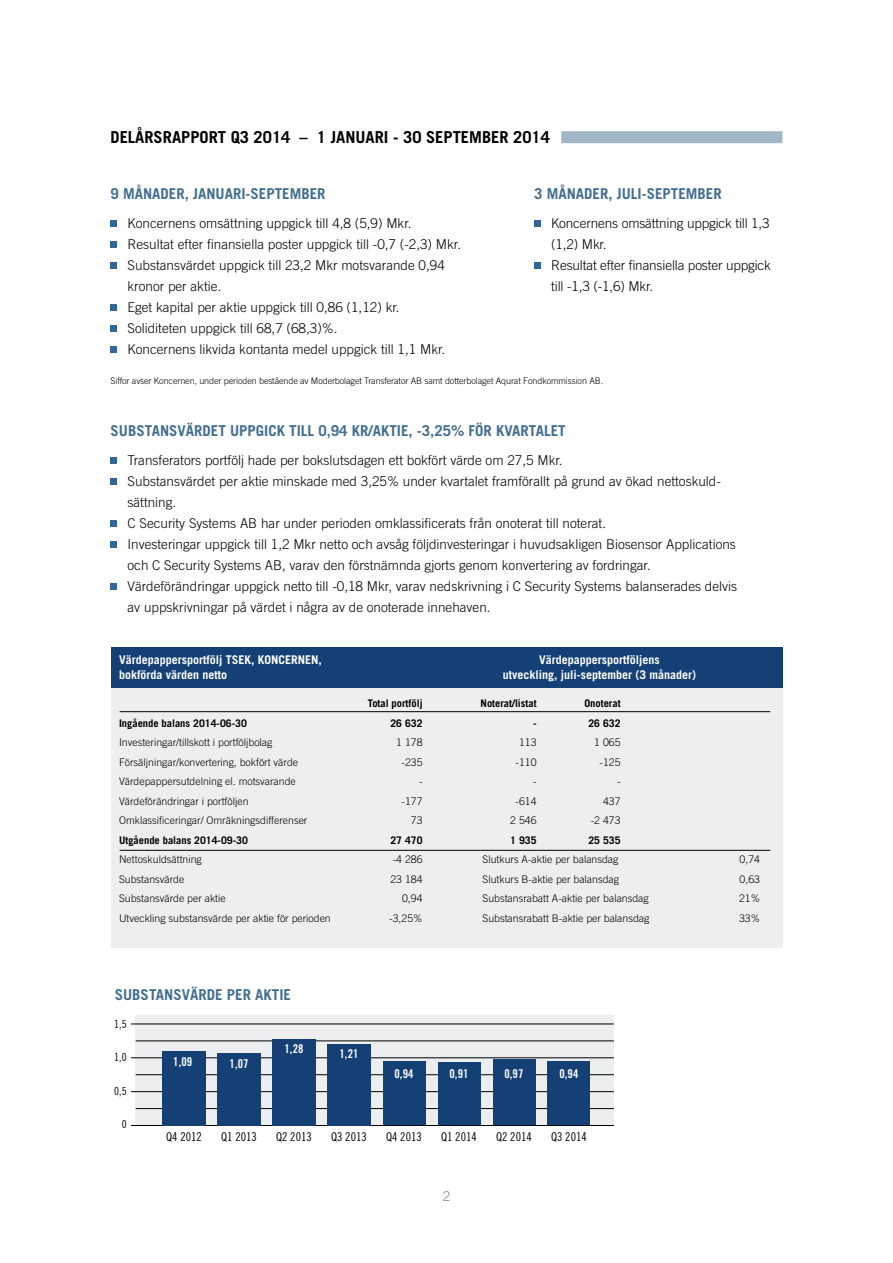
<style>
.page{position:relative;width:893px;height:1263px;background:#fff}
.page>*{position:absolute;margin:0;border:0;box-sizing:border-box;transform-origin:0 0}
.t1{font:700 16.5px "Trade Gothic";color:#000}
.t2{font:700 15px "Trade Gothic";color:#446f91}
.t3{font:300 13.5px/21px "Trade Gothic";color:#000}
.t4{font:300 13.5px "Trade Gothic";color:#818084}
.t5{font:12.15px "Trade Gothic Cond Eighteen";color:#020201}
.t6{font:12.15px "Trade Gothic Bold Cond Twenty";color:#fff}
.t7{font:700 12px "Trade Gothic";color:#fff}
.t8{font:11.1px "Trade Gothic Cond Eighteen";color:#000}
.t9{font:300 10.5px "Trade Gothic";color:#000}
.t10{font:700 10.5px "Trade Gothic";color:#000}
.t11{font:300 9px "Trade Gothic";letter-spacing:-.01em;color:#000}
</style>
<div class="page">
<div style="left:561px;top:131px;width:221px;height:12px;background:#a1b7c8"></div>
<svg style="left:111px;top:220px;width:6px;height:6px"></svg>
<svg style="left:111px;top:241px;width:6px;height:6px"></svg>
<svg style="left:111px;top:262px;width:6px;height:6px"></svg>
<svg style="left:111px;top:304px;width:6px;height:6px"></svg>
<svg style="left:111px;top:325px;width:6px;height:6px"></svg>
<svg style="left:111px;top:346px;width:6px;height:6px"></svg>
<div style="left:534px;top:220px;width:7px;height:6px;background:#336696"></div>
<div style="left:534px;top:262px;width:7px;height:6px;background:#336696"></div>
<div style="left:111px;top:457px;width:6px;height:7px;background:#336696"></div>
<div style="left:111px;top:478px;width:6px;height:7px;background:#336696"></div>
<div style="left:111px;top:520px;width:6px;height:7px;background:#336696"></div>
<div style="left:111px;top:541px;width:6px;height:7px;background:#336696"></div>
<div style="left:111px;top:583px;width:6px;height:7px;background:#336696"></div>
<div style="left:111px;top:666px;width:671px;height:281px;background:#edeeef"></div>
<div style="left:111px;top:647px;width:671px;height:40px;background:#144075"></div>
<hr style="left:120px;top:711px;width:650px;height:1px;background:#000">
<hr style="left:120px;top:850px;width:650px;height:1px;background:#000">
<div style="left:136px;top:1015px;width:478px;height:111px;background:#edeeef"></div>
<hr style="left:136px;top:1040px;width:478px;height:1px;background:#000">
<hr style="left:131px;top:1125px;width:483px;height:1px;background:#000">
<hr style="left:131px;top:1024px;width:483px;height:1px;background:#000">
<hr style="left:131px;top:1057px;width:483px;height:1px;background:#000">
<hr style="left:136px;top:1108px;width:478px;height:1px;background:#000">
<hr style="left:131px;top:1091px;width:483px;height:1px;background:#000">
<hr style="left:136px;top:1074px;width:478px;height:1px;background:#000">
<div style="left:162px;top:1051px;width:44px;height:74px;background:#144075"></div>
<div style="left:217px;top:1053px;width:44px;height:72px;background:#144075"></div>
<div style="left:547px;top:1061px;width:43px;height:64px;background:#144075"></div>
<div style="left:493px;top:1059px;width:42px;height:66px;background:#144075"></div>
<div style="left:438px;top:1063px;width:42px;height:62px;background:#144075"></div>
<div style="left:383px;top:1061px;width:42px;height:64px;background:#144075"></div>
<div style="left:272px;top:1039px;width:44px;height:86px;background:#144075"></div>
<div style="left:327px;top:1044px;width:44px;height:81px;background:#144075"></div>
<p class="t1" style="left:111px;top:127px;width:441px">DELÅRSRAPPORT Q3 2014 – 1 JANUARI - 30 SEPTEMBER 2014</p>
<p class="t2" style="left:111px;top:184px;width:217px">9 MÅNADER, JANUARI-SEPTEMBER</p>
<p class="t3" style="left:128px;top:213px;width:335px">Koncernens omsättning uppgick till 4,8 (5,9) Mkr.<br>Resultat efter finansiella poster uppgick till -0,7 (-2,3) Mkr.<br>Substansvärdet uppgick till 23,2 Mkr motsvarande 0,94 kronor per aktie.<br>Eget kapital per aktie uppgick till 0,86 (1,12) kr.<br>Soliditeten uppgick till 68,7 (68,3)%.<br>Koncernens likvida kontanta medel uppgick till 1,1 Mkr.</p>
<p class="t2" style="left:534px;top:184px;width:189px">3 MÅNADER, JULI-SEPTEMBER</p>
<p class="t3" style="left:551px;top:213px;width:221px">Koncernens omsättning uppgick till 1,3 (1,2) Mkr.<br>Resultat efter finansiella poster uppgick till -1,3 (-1,6) Mkr.</p>
<p class="t11" style="left:111px;top:375px;width:494px">Siffor avser Koncernen, under perioden bestående av Moderbolaget Transferator AB samt dotterbolaget Aqurat Fondkommission AB.</p>
<p class="t2" style="left:111px;top:421px;width:457px">SUBSTANSVÄRDET UPPGICK TILL 0,94 KR/AKTIE, -3,25% FÖR KVARTALET</p>
<p class="t3" style="left:128px;top:450px;width:611px">Transferators portfölj hade per bokslutsdagen ett bokfört värde om 27,5 Mkr.<br>Substansvärdet per aktie minskade med 3,25% under kvartalet framförallt på grund av ökad nettoskuld&shy;sättning.<br>C Security Systems AB har under perioden omklassificerats från onoterat till noterat.<br>Investeringar uppgick till 1,2 Mkr netto och avsåg följdinvesteringar i huvudsakligen Biosensor Applications och C Security Systems AB, varav den förstnämnda gjorts genom konvertering av fordringar.<br>Värdeförändringar uppgick netto till -0,18 Mkr, varav nedskrivning i C Security Systems balanserades delvis av uppskrivningar på värdet i några av de onoterade innehaven.</p>
<p class="t7" style="left:119px;top:652px;width:204px">Värdepappersportfölj TSEK, KONCERNEN,</p>
<p class="t7" style="left:539px;top:652px;width:122px">Värdepappersportföljens</p>
<p class="t7" style="left:119px;top:667px;width:109px">bokförda värden netto</p>
<p class="t7" style="left:503px;top:667px;width:195px">utveckling, juli-september (3 månader)</p>
<p class="t10" style="left:368px;top:697px;width:56px">Total portfölj</p>
<p class="t10" style="left:481px;top:697px;width:58px">Noterat/listat</p>
<p class="t10" style="left:584px;top:697px;width:38px">Onoterat</p>
<p class="t10" style="left:119px;top:716px;width:129px">Ingående balans 2014-06-30</p>
<p class="t10" style="left:390px;top:716px;width:34px">26 632</p>
<p class="t10" style="left:533px;top:716px;width:5px">-</p>
<p class="t10" style="left:588px;top:716px;width:34px">26 632</p>
<p class="t9" style="left:119px;top:736px;width:155px">Investeringar/tillskott i portföljbolag</p>
<p class="t9" style="left:396px;top:736px;width:28px">1 178</p>
<p class="t9" style="left:519px;top:736px;width:19px">113</p>
<p class="t9" style="left:594px;top:736px;width:28px">1 065</p>
<p class="t9" style="left:119px;top:756px;width:181px">Försäljningar/konvertering, bokfört värde</p>
<p class="t9" style="left:402px;top:756px;width:23px">-235</p>
<p class="t9" style="left:516px;top:756px;width:23px">-110</p>
<p class="t9" style="left:600px;top:756px;width:23px">-125</p>
<p class="t9" style="left:119px;top:775px;width:178px">Värdepappersutdelning el. motsvarande</p>
<p class="t9" style="left:419px;top:775px;width:5px">-</p>
<p class="t9" style="left:533px;top:775px;width:5px">-</p>
<p class="t9" style="left:617px;top:775px;width:5px">-</p>
<p class="t9" style="left:119px;top:795px;width:131px">Värdeförändringar i portföljen</p>
<p class="t9" style="left:402px;top:795px;width:23px">-177</p>
<p class="t9" style="left:516px;top:795px;width:23px">-614</p>
<p class="t9" style="left:603px;top:795px;width:19px">437</p>
<p class="t9" style="left:119px;top:814px;width:190px">Omklassificeringar/ Omräkningsdifferenser</p>
<p class="t9" style="left:411px;top:814px;width:13px">73</p>
<p class="t9" style="left:510px;top:814px;width:28px">2 546</p>
<p class="t9" style="left:591px;top:814px;width:31px">-2 473</p>
<p class="t10" style="left:119px;top:833px;width:130px">Utgående balans 2014-09-30</p>
<p class="t10" style="left:390px;top:833px;width:34px">27 470</p>
<p class="t10" style="left:510px;top:833px;width:28px">1 935</p>
<p class="t10" style="left:588px;top:833px;width:34px">25 535</p>
<p class="t9" style="left:119px;top:853px;width:84px">Nettoskuldsättning</p>
<p class="t9" style="left:393px;top:853px;width:31px">-4 286</p>
<p class="t9" style="left:482px;top:853px;width:137px">Slutkurs A-aktie per balansdag</p>
<p class="t9" style="left:740px;top:853px;width:22px">0,74</p>
<p class="t9" style="left:119px;top:873px;width:67px">Substansvärde</p>
<p class="t9" style="left:390px;top:873px;width:34px">23 184</p>
<p class="t9" style="left:482px;top:873px;width:138px">Slutkurs B-aktie per balansdag</p>
<p class="t9" style="left:740px;top:873px;width:22px">0,63</p>
<p class="t9" style="left:119px;top:892px;width:108px">Substansvärde per aktie</p>
<p class="t9" style="left:402px;top:892px;width:22px">0,94</p>
<p class="t9" style="left:482px;top:892px;width:168px">Substansrabatt A-aktie per balansdag</p>
<p class="t9" style="left:739px;top:892px;width:23px">21%</p>
<p class="t9" style="left:119px;top:912px;width:213px">Utveckling substansvärde per aktie för perioden</p>
<p class="t9" style="left:389px;top:912px;width:35px">-3,25%</p>
<p class="t9" style="left:482px;top:912px;width:168px">Substansrabatt B-aktie per balansdag</p>
<p class="t9" style="left:739px;top:912px;width:23px">33%</p>
<p class="t2" style="left:115px;top:986px;width:178px">SUBSTANSVÄRDE PER AKTIE</p>
<p class="t8" style="left:114px;top:1017px;width:14px">1,5</p>
<p class="t8" style="left:114px;top:1051px;width:14px">1,0</p>
<p class="t8" style="left:114px;top:1084px;width:14px">0,5</p>
<p class="t8" style="left:122px;top:1118px;width:6px">0</p>
<p class="t5" style="left:166px;top:1129px;width:37px">Q4 2012</p>
<p class="t6" style="left:285px;top:1041px;width:20px">1,28</p>
<p class="t6" style="left:173px;top:1054px;width:20px">1,09</p>
<p class="t6" style="left:230px;top:1056px;width:20px">1,07</p>
<p class="t5" style="left:221px;top:1129px;width:37px">Q1 2013</p>
<p class="t5" style="left:276px;top:1129px;width:37px">Q2 2013</p>
<p class="t6" style="left:340px;top:1046px;width:20px">1,21</p>
<p class="t6" style="left:395px;top:1066px;width:20px">0,94</p>
<p class="t6" style="left:450px;top:1066px;width:20px">0,91</p>
<p class="t6" style="left:505px;top:1066px;width:20px">0,97</p>
<p class="t6" style="left:560px;top:1066px;width:20px">0,94</p>
<p class="t5" style="left:331px;top:1129px;width:37px">Q3 2013</p>
<p class="t5" style="left:386px;top:1129px;width:37px">Q4 2013</p>
<p class="t5" style="left:441px;top:1129px;width:37px">Q1 2014</p>
<p class="t4" style="left:443px;top:1188px;width:9px">2</p>
<p class="t5" style="left:496px;top:1129px;width:37px">Q2 2014</p>
<p class="t5" style="left:551px;top:1129px;width:37px">Q3 2014</p>
</div>
